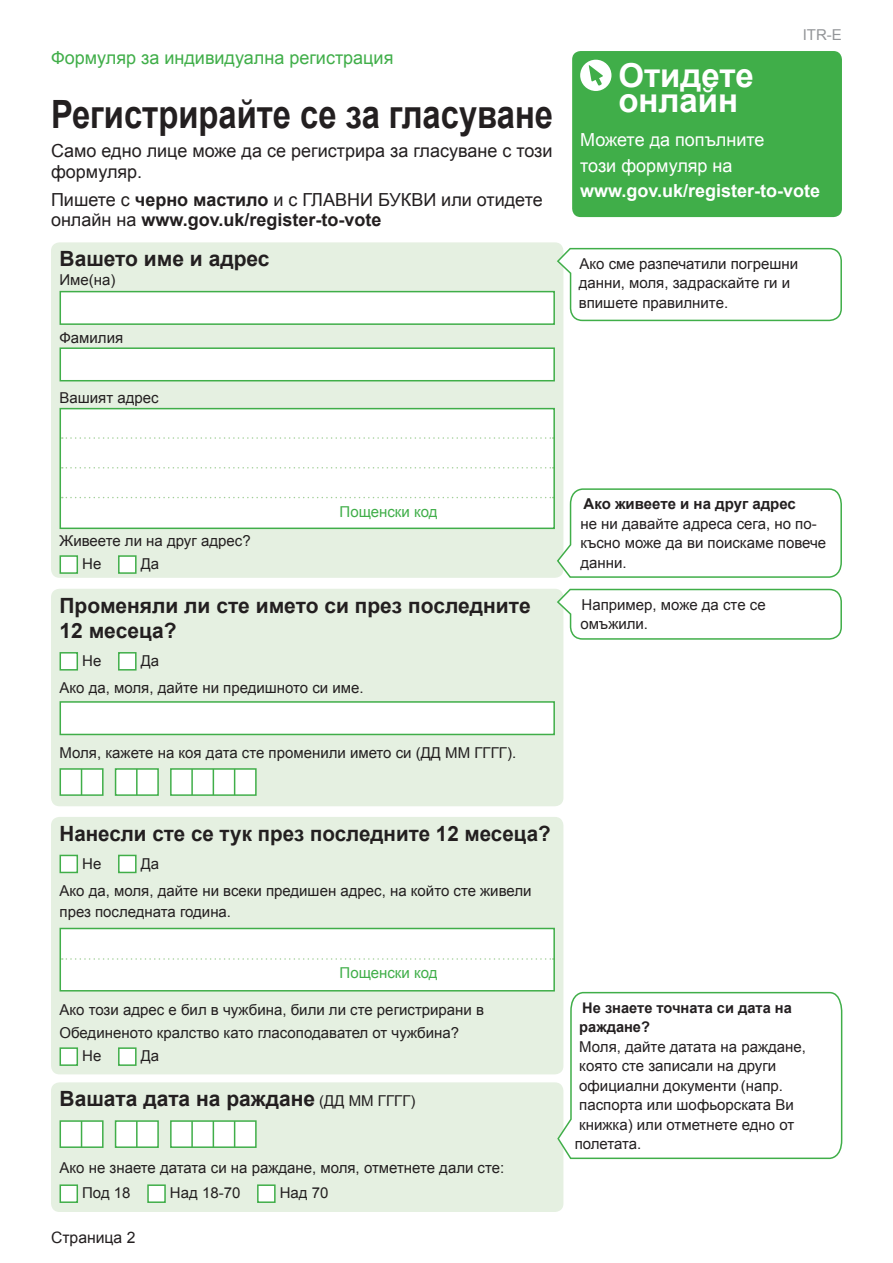
<style>
.page{position:relative;width:893px;height:1263px;background:#fff}
.page>*{position:absolute;margin:0;border:0;box-sizing:border-box;transform-origin:0 0}
.t1{font:700 39px "Arial";color:#231f20;scale:.84 1}
.t2{font:700 33px/25.5px "Arial";color:#fff}
.t3{font:700 21px/25.5px "Arial";color:#231f20}
.t4{font:700 18px/19.5px "Arial";color:#231f20}
.t5{font:18px/21px "Arial";color:#231f20}
.t6{font:18px "Arial";color:#40ae49}
.t7{font:18px/25.5px "Arial";color:#fff}
.t8{font:700 18px "Arial";color:#fff}
.t9{font:15.75px "Arial";color:#231f20}
.t10{font:15px/19.5px "Arial";color:#231f20}
.t11{font:15px "Arial";color:#40ae49}
.t12{font:700 15px "Arial";color:#231f20}
.t13{font:15px "Arial";color:#939598}
.t14{font:700 14.7px/19.5px "Arial";color:#231f20}
.s1{font-weight:400}
.s2{font-weight:400;font-size:15px}
</style>
<div class="page">
<div style="left:51px;top:1082px;width:512px;height:130px;background:#e5f0e1;border-radius:9px"></div>
<div style="left:171px;top:1121px;width:85px;height:26px;background:#fff"></div>
<div style="left:170px;top:1120px;width:87px;height:28px;border:2px solid #40ae49"></div>
<hr style="left:191px;top:1121px;width:2px;height:26px;background:#40ae49">
<svg style="left:213px;top:1121px;width:1px;height:26px"></svg>
<svg style="left:234px;top:1121px;width:1px;height:26px"></svg>
<div style="left:116px;top:1121px;width:42px;height:26px;background:#fff"></div>
<div style="left:115px;top:1120px;width:44px;height:28px;border:2px solid #40ae49"></div>
<hr style="left:136px;top:1121px;width:2px;height:26px;background:#40ae49">
<div style="left:60px;top:1121px;width:43px;height:26px;background:#fff"></div>
<div style="left:60px;top:1120px;width:44px;height:28px;border:2px solid #40ae49"></div>
<svg style="left:81px;top:1121px;width:1px;height:26px"></svg>
<div style="left:60px;top:1184px;width:18px;height:19px;background:#fff;border:2px solid #40ae49"></div>
<div style="left:147px;top:1184px;width:19px;height:19px;background:#fff;border:2px solid #40ae49"></div>
<div style="left:257px;top:1184px;width:19px;height:19px;background:#fff;border:2px solid #40ae49"></div>
<div style="left:51px;top:242px;width:512px;height:336px;background:#e5f0e1;border-radius:9px"></div>
<div style="left:60px;top:292px;width:494px;height:32px;background:#fff"></div>
<div style="left:60px;top:291px;width:495px;height:34px;border:2px solid #40ae49"></div>
<div style="left:60px;top:348px;width:494px;height:33px;background:#fff"></div>
<div style="left:60px;top:347px;width:495px;height:34px;border:2px solid #40ae49"></div>
<div style="left:60px;top:409px;width:494px;height:119px;background:#fff"></div>
<svg style="left:63px;top:437px;width:488px;height:2px"></svg>
<svg style="left:63px;top:467px;width:488px;height:1px"></svg>
<div style="left:60px;top:408px;width:495px;height:121px;border:2px solid #40ae49"></div>
<svg style="left:60px;top:555px;width:2px;height:19px"></svg>
<svg style="left:557px;top:247px;width:285px;height:75px"></svg>
<svg style="left:62px;top:488px;width:780px;height:90px"></svg>
<div style="left:51px;top:817px;width:512px;height:257px;background:#e5f0e1;border-radius:9px"></div>
<div style="left:60px;top:855px;width:18px;height:18px;background:#fff;border:2px solid #40ae49"></div>
<div style="left:118px;top:855px;width:19px;height:18px;background:#fff;border:2px solid #40ae49"></div>
<div style="left:60px;top:928px;width:494px;height:63px;background:#fff"></div>
<svg style="left:63px;top:958px;width:488px;height:2px"></svg>
<div style="left:60px;top:928px;width:495px;height:63px;border:2px solid #40ae49"></div>
<div style="left:60px;top:1047px;width:18px;height:19px;background:#fff;border:2px solid #40ae49"></div>
<div style="left:118px;top:1047px;width:19px;height:19px;background:#fff;border:2px solid #40ae49"></div>
<div style="left:51px;top:589px;width:512px;height:217px;background:#e5f0e1;border-radius:9px"></div>
<div style="left:60px;top:652px;width:18px;height:18px;background:#fff;border:2px solid #40ae49"></div>
<div style="left:118px;top:652px;width:19px;height:18px;background:#fff;border:2px solid #40ae49"></div>
<div style="left:60px;top:701px;width:495px;height:34px;background:#fff;border:2px solid #40ae49"></div>
<div style="left:171px;top:769px;width:85px;height:26px;background:#fff"></div>
<div style="left:170px;top:768px;width:87px;height:28px;border:2px solid #40ae49"></div>
<hr style="left:191px;top:769px;width:2px;height:26px;background:#40ae49">
<svg style="left:213px;top:769px;width:1px;height:26px"></svg>
<svg style="left:234px;top:769px;width:1px;height:26px"></svg>
<div style="left:116px;top:769px;width:42px;height:26px;background:#fff"></div>
<div style="left:115px;top:768px;width:44px;height:28px;border:2px solid #40ae49"></div>
<hr style="left:136px;top:769px;width:2px;height:26px;background:#40ae49">
<div style="left:60px;top:769px;width:43px;height:26px;background:#fff"></div>
<div style="left:60px;top:768px;width:44px;height:28px;border:2px solid #40ae49"></div>
<svg style="left:81px;top:769px;width:1px;height:26px"></svg>
<svg style="left:557px;top:588px;width:285px;height:52px"></svg>
<div style="left:572px;top:51px;width:270px;height:166px;background:#40ae49;border-radius:9px"></div>
<svg style="left:580px;top:60px;width:31px;height:31px"></svg>
<svg style="left:556px;top:991px;width:287px;height:169px"></svg>
<p class="t6" style="left:51px;top:46px;width:344px">Формуляр за индивидуална регистрация</p>
<h1 class="t1" style="left:51px;top:88px;width:599px">Регистрирайте се за гласуване</h1>
<p class="t5" style="left:51px;top:141px;width:503px">Само едно лице може да се регистрира за гласуване с този формуляр.</p>
<p class="t4" style="left:51px;top:191px;width:493px"><span class="s1">Пишете с</span> черно мастило <span class="s1">и с ГЛАВНИ БУКВИ или отидете онлайн на</span> www.gov.uk/register-to-vote</p>
<h3 class="t3" style="left:60px;top:247px;width:212px">Вашето име и адрес</h3>
<p class="t10" style="left:60px;top:271px;width:58px">Име(на)</p>
<p class="t10" style="left:60px;top:328px;width:65px">Фамилия</p>
<p class="t10" style="left:60px;top:388px;width:101px">Вашият адрес</p>
<p class="t13" style="left:803px;top:25px;width:41px">ITR-E</p>
<h2 class="t2" style="left:618px;top:63px;width:137px">Отидете онлайн</h2>
<p class="t7" style="left:580px;top:127px;width:186px">Можете да попълните този формуляр на</p>
<p class="t8" style="left:580px;top:179px;width:242px">www.gov.uk/register-to-vote</p>
<p class="t10" style="left:579px;top:254px;width:221px">Ако сме разпечатили погрешни данни, моля, задраскайте ги и впишете правилните.</p>
<p class="t10" style="left:82px;top:529px;width:170px;line-height:23.7px;text-indent:-23px">Живеете ли на друг адрес?<br>Не</p>
<p class="t10" style="left:141px;top:554px;width:20px">Да</p>
<p class="t11" style="left:340px;top:502px;width:100px">Пощенски код</p>
<h3 class="t3" style="left:60px;top:593px;width:473px">Променяли ли сте името си през последните<br>12 месеца?</h3>
<p class="t10" style="left:82px;top:651px;width:21px">Не</p>
<p class="t10" style="left:60px;top:647px;width:306px;line-height:27.3px;text-indent:81px">Да<br>Ако да, моля, дайте ни предишното си име.</p>
<p class="t10" style="left:60px;top:743px;width:458px">Моля, кажете на коя дата сте променили името си (ДД ММ ГГГГ).</p>
<h3 class="t3" style="left:60px;top:821px;width:493px">Нанесли сте се тук през последните 12 месеца?</h3>
<p class="t10" style="left:82px;top:854px;width:21px">Не</p>
<p class="t10" style="left:60px;top:850px;width:473px;line-height:27.3px;text-indent:81px">Да<br>Ако да, моля, дайте ни всеки предишен адрес, на който сте живели</p>
<p class="t10" style="left:60px;top:902px;width:173px">през последната година.</p>
<p class="t11" style="left:340px;top:963px;width:100px">Пощенски код</p>
<p class="t10" style="left:60px;top:1000px;width:426px">Ако този адрес е бил в чужбина, били ли сте регистрирани в</p>
<p class="t10" style="left:60px;top:1023px;width:401px">Обединеното кралство като гласоподавател от чужбина?</p>
<p class="t10" style="left:82px;top:1046px;width:21px">Не</p>
<p class="t10" style="left:141px;top:1046px;width:20px">Да</p>
<h3 class="t3" style="left:60px;top:1087px;width:357px">Вашата дата на раждане <span class="s2">(ДД ММ ГГГГ)</span></h3>
<p class="t10" style="left:82px;top:1154px;width:424px;line-height:26px;text-indent:-23px">Ако не знаете датата си на раждане, моля, отметнете дали сте:<br>Под 18</p>
<p class="t10" style="left:170px;top:1183px;width:72px">Над 18-70</p>
<p class="t10" style="left:280px;top:1183px;width:50px">Над 70</p>
<p class="t9" style="left:51px;top:1227px;width:86px">Страница 2</p>
<p class="t12" style="left:583px;top:494px;width:214px">Ако живеете и на друг адрес</p>
<p class="t10" style="left:580px;top:514px;width:247px">не ни давайте адреса сега, но по&shy;късно може да ви поискаме повече данни.</p>
<p class="t10" style="left:580px;top:595px;width:187px">Например, може да сте се омъжили.</p>
<p class="t14" style="left:579px;top:998px;width:214px">Не знаете точната си дата на раждане?</p>
<p class="t10" style="left:579px;top:1037px;width:228px">Моля, дайте датата на раждане,</p>
<p class="t10" style="left:579px;top:1056px;width:199px">която сте записали на други</p>
<p class="t10" style="left:579px;top:1076px;width:205px">официални документи (напр.</p>
<p class="t10" style="left:579px;top:1095px;width:216px">паспорта или шофьорската Ви</p>
<p class="t10" style="left:579px;top:1115px;width:217px">книжка) или отметнете едно от</p>
<p class="t10" style="left:575px;top:1134px;width:68px">полетата.</p>
</div>
